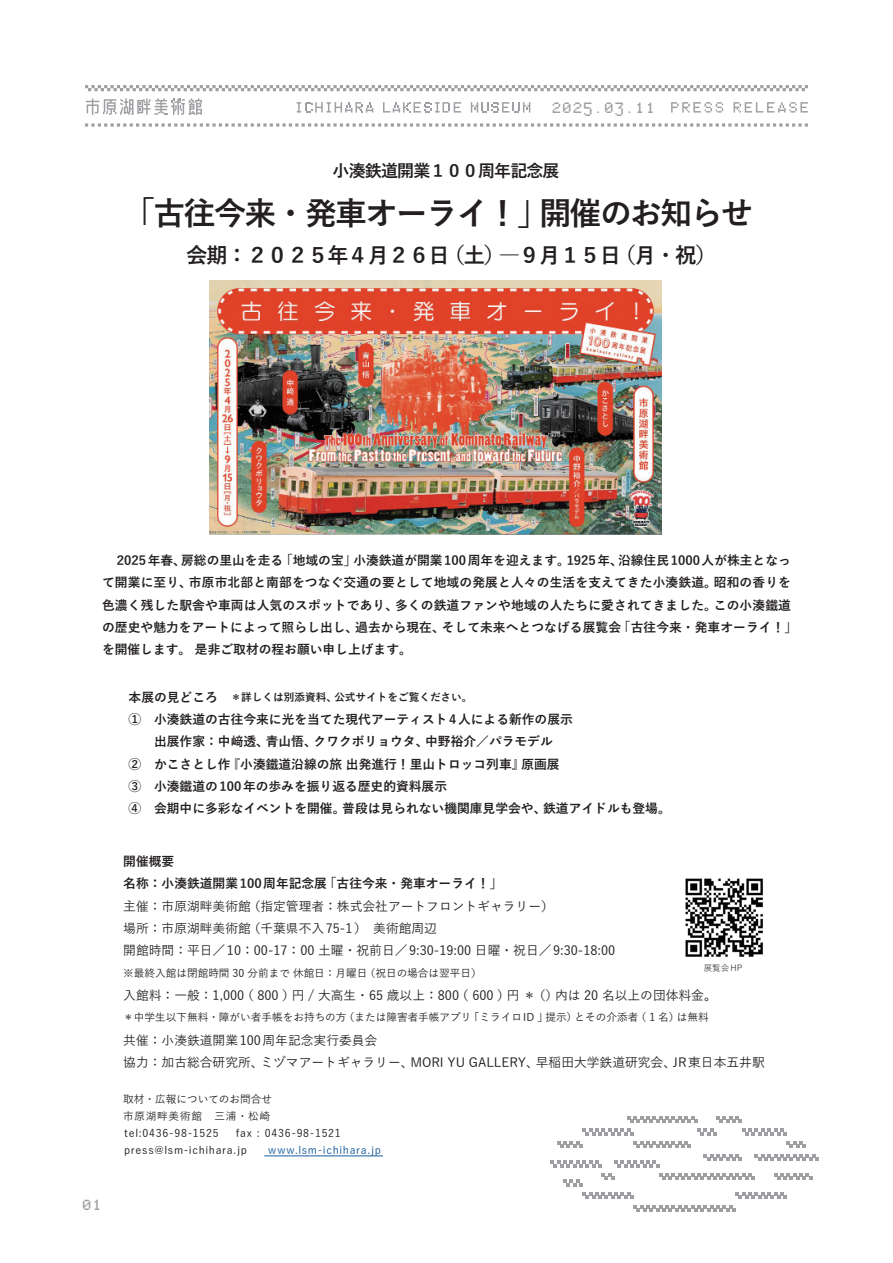
<style>
.page{position:relative;width:893px;height:1263px;background:#fff}
.page>*{position:absolute;margin:0;border:0;box-sizing:border-box;transform-origin:0 0}
.t1{font:700 31.95px "Yu Gothic";letter-spacing:-.05em;color:#231f20}
.t2{font:700 21.3px "Yu Gothic";letter-spacing:-.05em;color:#231f20}
.t3{font:700 16.95px "Yu Gothic";letter-spacing:-.05em;color:#231f20}
.t4{font:700 12.75px/22.4px "Yu Gothic";color:#231f20}
.t5{font:500 12.75px/22.4px "Yu Gothic";color:#231f20}
.t6{font:12px "lakesidefont old";color:#9d9fa2}
.t7{font:11.7px "lakesidefont old";color:#9d9fa2}
.t8{font:500 10.65px "Yu Gothic";color:#231f20}
.t9{font:500 10.65px/17px "Yu Gothic";letter-spacing:.065em;color:#231f20}
.t10{font:700 10.65px "Yu Gothic";color:#231f20}
.t11{font:500 10.65px "Yu Gothic";letter-spacing:.065em;color:#175d9e}
.t12{font:8.55px "Yu Gothic";color:#231f20}
.s1{font-size:12.75px}
</style>
<div class="page">
<svg style="left:85px;top:85px;width:723px;height:6px"></svg>
<svg style="left:383px;top:102px;width:78px;height:11px"></svg>
<svg style="left:471px;top:102px;width:59px;height:11px"></svg>
<svg style="left:297px;top:102px;width:76px;height:11px"></svg>
<svg style="left:671px;top:102px;width:52px;height:11px"></svg>
<svg style="left:734px;top:102px;width:74px;height:11px"></svg>
<svg style="left:86px;top:98px;width:116px;height:17px"></svg>
<svg style="left:85px;top:123px;width:723px;height:4px"></svg>
<svg style="left:742px;top:1129px;width:45px;height:6px"></svg>
<svg style="left:557px;top:1141px;width:26px;height:7px"></svg>
<svg style="left:583px;top:1129px;width:51px;height:6px"></svg>
<svg style="left:627px;top:1116px;width:70px;height:6px"></svg>
<svg style="left:659px;top:1173px;width:96px;height:7px"></svg>
<svg style="left:774px;top:1173px;width:38px;height:7px"></svg>
<svg style="left:736px;top:1193px;width:51px;height:6px"></svg>
<svg style="left:634px;top:1205px;width:102px;height:7px"></svg>
<svg style="left:755px;top:1154px;width:64px;height:7px"></svg>
<svg style="left:634px;top:1141px;width:57px;height:7px"></svg>
<svg style="left:602px;top:1173px;width:12px;height:7px"></svg>
<svg style="left:551px;top:1161px;width:51px;height:6px"></svg>
<svg style="left:583px;top:1193px;width:51px;height:6px"></svg>
<svg style="left:563px;top:1180px;width:20px;height:6px"></svg>
<svg style="left:614px;top:1161px;width:45px;height:6px"></svg>
<svg style="left:704px;top:1154px;width:38px;height:7px"></svg>
<svg style="left:697px;top:1129px;width:19px;height:6px"></svg>
<svg style="left:787px;top:1141px;width:19px;height:7px"></svg>
<svg style="left:716px;top:1116px;width:26px;height:6px"></svg>
<img style="left:210px;top:281px;width:451px;height:254px">
<img style="left:685px;top:878px;width:78px;height:79px">
<hr style="left:264px;top:1155px;width:119px;height:1px;background:#175d9e">
<p class="t6" style="left:553px;top:100px;width:106px">2025.03.11</p>
<h3 class="t3" style="left:333px;top:161px;width:229px">小湊鉄道開業１００周年記念展</h3>
<h1 class="t1" style="left:123px;top:195px;width:631px">「古往今来・発車オーライ！」開催のお知らせ</h1>
<h2 class="t2" style="left:186px;top:243px;width:532px">会期：２０２５年４月２６日（土）―９月１５日（月・祝）</h2>
<p class="t4" style="left:102px;top:549px;width:697px;text-indent:15px">2025年春、房総の里山を走る「地域の宝」小湊鉄道が開業100周年を迎えます。1925年、沿線住民1000人が株主となって開業に至り、市原市北部と南部をつなぐ交通の要として地域の発展と人々の生活を支えてきた小湊鉄道。昭和の香りを色濃く残した駅舎や車両は人気のスポットであり、多くの鉄道ファンや地域の人たちに愛されてきました。この小湊鐵道の歴史や魅力をアートによって照らし出し、過去から現在、そして未来へとつなげる展覧会「古往今来・発車オーライ！」を開催します。 是非ご取材の程お願い申し上げます。</p>
<p class="t10" style="left:129px;top:691px;width:345px"><span class="s1">本展の見どころ　</span>＊詳しくは別添資料、公式サイトをご覧ください。</p>
<p class="t4" style="left:129px;top:708px;width:544px">①　小湊鉄道の古往今来に光を当てた現代アーティスト4人による新作の展示<br>　　出展作家：中﨑透、青山悟、クワクボリョウタ、中野裕介／パラモデル<br>②　かこさとし作『小湊鐵道沿線の旅 出発進行！里山トロッコ列車』原画展<br>③　小湊鐵道の100年の歩みを振り返る歴史的資料展示<br>④　会期中に多彩なイベントを開催。普段は見られない機関庫見学会や、鉄道アイドルも登場。</p>
<p class="t7" style="left:83px;top:1197px;width:22px">01</p>
<p class="t4" style="left:123px;top:850px;width:381px">開催概要<br>名称：小湊鉄道開業100周年記念展「古往今来・発車オーライ！」</p>
<p class="t5" style="left:123px;top:893px;width:494px">主催：市原湖畔美術館（指定管理者：株式会社アートフロントギャラリー）<br>場所：市原湖畔美術館（千葉県不入75-1）　美術館周辺<br>開館時間：平日／10：00-17：00 土曜・祝前日／9:30-19:00 日曜・祝日／9:30-18:00</p>
<p class="t8" style="left:123px;top:963px;width:360px">※最終入館は閉館時間 30 分前まで 休館日：月曜日（祝日の場合は翌平日）</p>
<p class="t5" style="left:123px;top:982px;width:595px">入館料：一般：1,000（ 800 ）円 / 大高生・65 歳以上：800（ 600 ）円 ＊（）内は 20 名以上の団体料金。</p>
<p class="t8" style="left:123px;top:1008px;width:587px">＊中学生以下無料・障がい者手帳をお持ちの方（または障害者手帳アプリ「ミライロID 」提示）とその介添者（ 1 名）は無料</p>
<p class="t5" style="left:123px;top:1027px;width:643px">共催：小湊鉄道開業100周年記念実行委員会<br>協力：加古総合研究所、ミヅマアートギャラリー、MORI YU GALLERY、早稲田大学鉄道研究会、JR東日本五井駅</p>
<p class="t9" style="left:123px;top:1089px;width:151px">取材・広報についてのお問合せ市原湖畔美術館　三浦・松崎tel:0436-98-1525</p>
<p class="t12" style="left:704px;top:960px;width:40px">展覧会HP</p>
<p class="t9" style="left:124px;top:1123px;width:218px;text-indent:112px">fax : 0436-98-1521 press@lsm-ichihara.jp</p>
<p class="t11" style="left:268px;top:1140px;width:114px">www.lsm-ichihara.jp</p>
</div>
